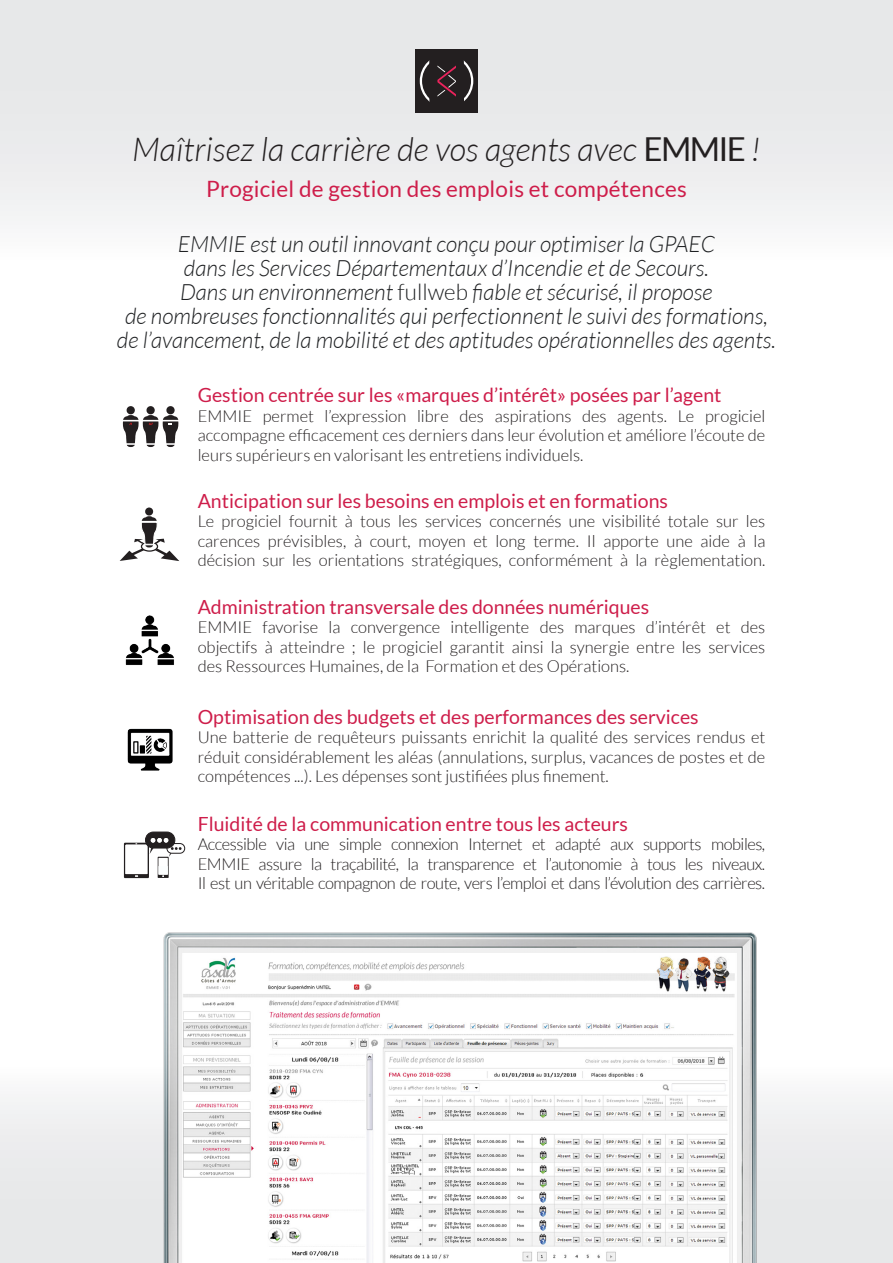
<style>
.page{position:relative;width:893px;height:1263px;background:#fff}
.page>*{position:absolute;margin:0;border:0;box-sizing:border-box;transform-origin:0 0}
.t1{font:italic 300 33px "Lato";color:#231f20}
.t2{font:italic 300 22.5px/24px "Lato";color:#1f2123}
.t3{font:22.5px "Lato";letter-spacing:.01em;color:#ce1d4a}
.t4{font:19.5px "Lato";color:#ce1d4a}
.t5{font:300 16.5px/19.5px "Lato";color:#231f20;text-align:justify}
.s1{font-weight:400;font-style:normal}
.s2{font-style:normal}
</style>
<div class="page">
<div style="left:0;top:1066px;width:893px;height:197px;background:linear-gradient(to bottom,#f7f7f8,#e2e3e5)"></div>
<div style="left:0;top:0;width:893px;height:259px;background:linear-gradient(to bottom,#e2e3e5,#f6f6f7)"></div>
<img style="left:158px;top:932px;width:605px;height:331px">
<img style="left:127px;top:729px;width:46px;height:42px">
<svg style="left:123px;top:406px;width:56px;height:41px"></svg>
<svg style="left:120px;top:507px;width:59px;height:54px"></svg>
<svg style="left:124px;top:831px;width:61px;height:48px"></svg>
<img style="left:125px;top:615px;width:49px;height:50px">
<div style="left:415px;top:49px;width:63px;height:63px;background:#231f20"></div>
<svg style="left:420px;top:54px;width:53px;height:54px"></svg>
<div style="left:422px;top:56px;width:49px;height:49px;background:#231f20;border-radius:50%"></div>
<div style="left:429px;top:52px;width:35px;height:57px;background:#231f20"></div>
<svg style="left:437px;top:66px;width:19px;height:31px"></svg>
<p class="t1" style="left:132px;top:131px;width:630px">Maîtrisez la carrière de vos agents avec <span class="s1">EMMIE</span> !</p>
<p class="t3" style="left:206px;top:177px;width:482px">Progiciel de gestion des emplois et compétences</p>
<p class="t2" style="left:178px;top:233px;width:538px">EMMIE est un outil innovant conçu pour optimiser la GPAEC dans les Services Départementaux d’Incendie et de Secours.</p>
<p class="t2" style="left:180px;top:281px;width:534px">Dans un environnement <span class="s2">fullweb</span> fiable et sécurisé, il propose</p>
<p class="t2" style="left:125px;top:305px;width:644px">de nombreuses fonctionnalités qui perfectionnent le suivi des formations,</p>
<p class="t2" style="left:117px;top:329px;width:660px">de l’avancement, de la mobilité et des aptitudes opérationnelles des agents.</p>
<p class="t4" style="left:198px;top:384px;width:525px">Gestion centrée sur les «marques d’intérêt» posées par l’agent</p>
<p class="t5" style="left:198px;top:406px;width:569px">EMMIE permet l’expression libre des aspirations des agents. Le progiciel accompagne efficacement ces derniers dans leur évolution et améliore l’écoute de leurs supérieurs en valorisant les entretiens individuels.</p>
<p class="t4" style="left:198px;top:490px;width:472px">Anticipation sur les besoins en emplois et en formations</p>
<p class="t5" style="left:198px;top:512px;width:569px">Le progiciel fournit à tous les services concernés une visibilité totale sur les carences prévisibles, à court, moyen et long terme. Il apporte une aide à la décision sur les orientations stratégiques, conformément à la règlementation.</p>
<p class="t4" style="left:198px;top:596px;width:453px">Administration transversale des données numériques</p>
<p class="t5" style="left:198px;top:618px;width:569px">EMMIE favorise la convergence intelligente des marques d’intérêt et des objectifs à atteindre ; le progiciel garantit ainsi la synergie entre les services des Ressources Humaines, de la Formation et des Opérations.</p>
<p class="t4" style="left:198px;top:706px;width:502px">Optimisation des budgets et des performances des services</p>
<p class="t5" style="left:198px;top:727px;width:569px">Une batterie de requêteurs puissants enrichit la qualité des services rendus et réduit considérablement les aléas (annulations, surplus, vacances de postes et de compétences ...). Les dépenses sont justifiées plus finement.</p>
<p class="t4" style="left:198px;top:813px;width:432px">Fluidité de la communication entre tous les acteurs</p>
<p class="t5" style="left:198px;top:835px;width:569px">Accessible via une simple connexion Internet et adapté aux supports mobiles, EMMIE assure la traçabilité, la transparence et l’autonomie à tous les niveaux.<br>Il est un véritable compagnon de route, vers l’emploi et dans l’évolution des carrières.</p>
</div>
